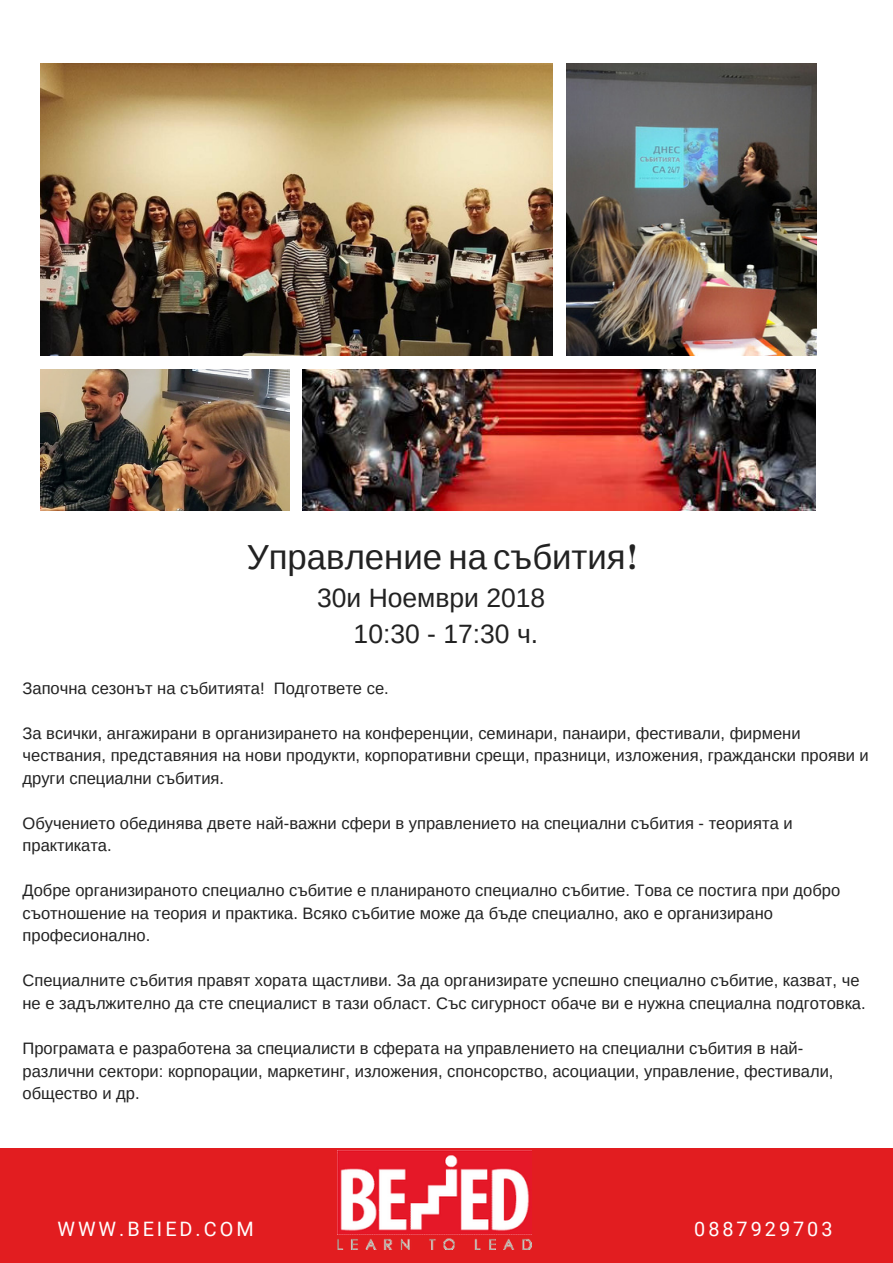
<style>
.page{position:relative;width:893px;height:1263px;background:#fff}
.page>*{position:absolute;margin:0;border:0;box-sizing:border-box;transform-origin:0 0}
.t1{font:34.8px "Liberation Sans";color:#222}
.t2{font:26.55px/36px "Arimo";color:#222;text-align:right}
.t3{font:19.8px "Roboto";letter-spacing:.15em;color:#fff}
.t4{font:16.5px/22.5px "Arimo";color:#222}
.s1{font-family:"Abril Fatface"}
</style>
<div class="page">
<img style="left:41px;top:63px;width:512px;height:293px">
<img style="left:566px;top:63px;width:250px;height:293px">
<img style="left:41px;top:369px;width:248px;height:141px">
<img style="left:303px;top:369px;width:512px;height:141px">
<div style="left:0;top:1148px;width:893px;height:115px;background:#e21d20"></div>
<img style="left:338px;top:1151px;width:193px;height:99px">
<h1 class="t1" style="left:247px;top:537px;width:394px">Управление на събития<span class="s1">!</span></h1>
<h2 class="t2" style="left:317px;top:580px;width:230px">30и Ноември 2018<br>10:30 - 17:30 ч.</h2>
<p class="t4" style="left:23px;top:677px;width:368px">Започна сезонът на събитията! Подгответе се.</p>
<p class="t4" style="left:23px;top:722px;width:848px">За всички, ангажирани в организирането на конференции, семинари, панаири, фестивали, фирмени чествания, представяния на нови продукти, корпоративни срещи, празници, изложения, граждански прояви и други специални събития.</p>
<p class="t4" style="left:23px;top:812px;width:772px">Обучението обединява двете най-важни сфери в управлението на специални събития - теорията и практиката.</p>
<p class="t4" style="left:23px;top:879px;width:819px">Добре организираното специално събитие е планираното специално събитие. Това се постига при добро съотношение на теория и практика. Всяко събитие може да бъде специално, ако е организирано професионално.</p>
<p class="t4" style="left:23px;top:969px;width:845px">Специалните събития правят хората щастливи. За да организирате успешно специално събитие, казват, че не е задължително да сте специалист в тази област. Със сигурност обаче ви е нужна специална подготовка.</p>
<p class="t4" style="left:23px;top:1037px;width:812px">Програмата е разработена за специалисти в сферата на управлението на специални събития в най&shy;различни сектори: корпорации, маркетинг, изложения, спонсорство, асоциации, управление, фестивали, общество и др.</p>
<p class="t3" style="left:57px;top:1218px;width:198px">WWW.BEIED.COM</p>
<p class="t3" style="left:694px;top:1218px;width:140px">0887929703</p>
</div>
